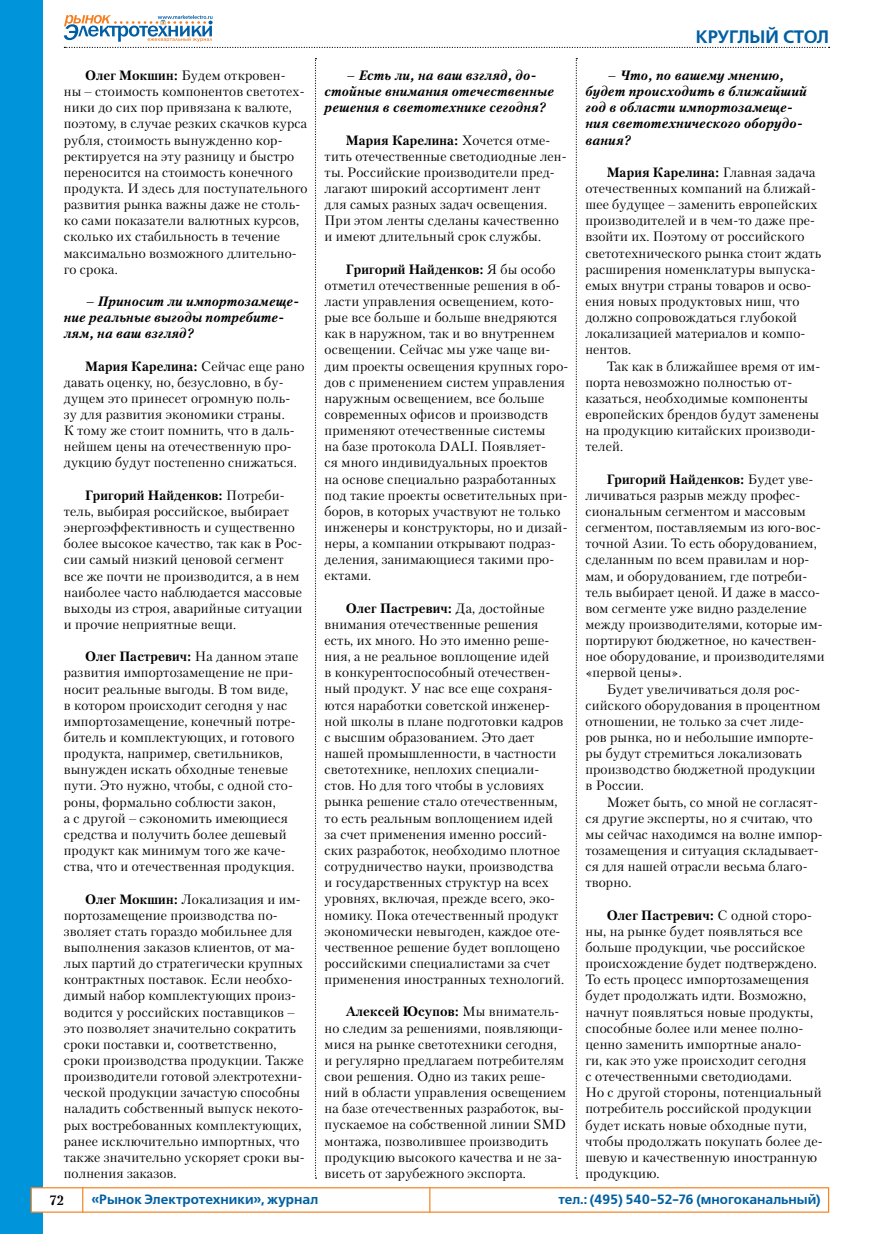
<style>
.page{position:relative;width:893px;height:1234px;background:#fff}
.page>*{position:absolute;margin:0;border:0;box-sizing:border-box;transform-origin:0 0}
.t1{font:18px "Free Set Demi C";letter-spacing:.095em;color:#0060a2}
.t2{font:13.5px/16.2px "Petersburg C";letter-spacing:.01em;color:#000}
.t3{font:italic 700 13.5px/16.2px "Petersburg C";letter-spacing:.01em;color:#000}
.t4{font:13.5px "Free Set Demi C";color:#0060a2}
.t5{font:700 13.5px "Petersburg C";letter-spacing:.01em;color:#000}
.s1{font-weight:700}
.s2{font-weight:400}
</style>
<div class="page">
<svg style="left:576px;top:58px;width:1px;height:1120px"></svg>
<svg style="left:315px;top:58px;width:1px;height:1120px"></svg>
<div style="left:0;top:0;width:43px;height:1233px;background:#0095da"></div>
<div style="left:31px;top:1186px;width:798px;height:26px;background:#fff;border:1px solid #f58220"></div>
<svg style="left:82px;top:1186px;width:1px;height:25px"></svg>
<svg style="left:429px;top:1186px;width:1px;height:26px"></svg>
<svg style="left:64px;top:15px;width:766px;height:33px"></svg>
<p class="t2" style="left:64px;top:67px;width:245px;text-indent:21px"><span class="s1">Олег Мокшин:</span> Будем откровен-<br>ны – стоимость компонентов светотех&shy;ники до сих пор привязана к валюте, поэтому, в случае резких скачков курса рубля, стоимость вынужденно кор&shy;ректируется на эту разницу и быстро переносится на стоимость конечного продукта. И здесь для поступательного развития рынка важны даже не столь&shy;ко сами показатели валютных курсов, сколько их стабильность в течение максимально возможного длительно&shy;го срока.</p>
<p class="t3" style="left:64px;top:293px;width:237px;text-indent:21px">– Приносит ли импортозамеще&shy;ние реальные выгоды потребите&shy;лям, на ваш взгляд?</p>
<p class="t2" style="left:64px;top:357px;width:242px;text-indent:21px"><span class="s1">Мария Карелина:</span> Сейчас еще рано давать оценку, но, безусловно, в бу&shy;дущем это принесет огромную поль&shy;зу для развития экономики страны.<br>К тому же стоит помнить, что в даль&shy;нейшем цены на отечественную про&shy;дукцию будут постепенно снижаться.</p>
<p class="t2" style="left:64px;top:486px;width:240px;text-indent:21px"><span class="s1">Григорий Найденков:</span> Потреби&shy;тель, выбирая российское, выбирает энергоэффективность и существенно более высокое качество, так как в Рос&shy;сии самый низкий ценовой сегмент все же почти не производится, а в нем наиболее часто наблюдается массовые выходы из строя, аварийные ситуации и прочие неприятные вещи.</p>
<p class="t2" style="left:64px;top:648px;width:236px;text-indent:21px"><span class="s1">Олег Пастревич:</span> На данном этапе развития импортозамещение не при&shy;носит реальные выгоды. В том виде, в котором происходит сегодня у нас импортозамещение, конечный потре&shy;битель и комплектующих, и готового продукта, например, светильников, вынужден искать обходные теневые пути. Это нужно, чтобы, с одной сто&shy;роны, формально соблюсти закон,<br>а с другой – сэкономить имеющиеся средства и получить более дешевый продукт как минимум того же каче&shy;ства, что и отечественная продукция.</p>
<p class="t2" style="left:64px;top:890px;width:242px;text-indent:21px"><span class="s1">Олег Мокшин:</span> Локализация и им&shy;портозамещение производства по&shy;зволяет стать гораздо мобильнее для выполнения заказов клиентов, от ма&shy;лых партий до стратегически крупных контрактных поставок. Если необхо&shy;димый набор комплектующих произ&shy;водится у российских поставщиков – это позволяет значительно сократить сроки поставки и, соответственно, сроки производства продукции. Также производители готовой электротехни&shy;ческой продукции зачастую способны наладить собственный выпуск некото&shy;рых востребованных комплектующих, ранее исключительно импортных, что также значительно ускоряет сроки вы&shy;полнения заказов.</p>
<p class="t3" style="left:325px;top:67px;width:231px;text-indent:21px">– Есть ли, на ваш взгляд, до&shy;стойные внимания отечественные решения в светотехнике сегодня?</p>
<p class="t2" style="left:325px;top:131px;width:244px;text-indent:21px"><span class="s1">Мария Карелина:</span> Хочется отме&shy;тить отечественные светодиодные лен&shy;ты. Российские производители пред&shy;лагают широкий ассортимент лент<br>для самых разных задач освещения.<br>При этом ленты сделаны качественно и имеют длительный срок службы.</p>
<p class="t2" style="left:325px;top:261px;width:245px;text-indent:21px"><span class="s1">Григорий Найденков:</span> Я бы особо отметил отечественные решения в об&shy;ласти управления освещением, кото&shy;рые все больше и больше внедряются как в наружном, так и во внутреннем освещении. Сейчас мы уже чаще ви&shy;дим проекты освещения крупных горо&shy;дов с применением систем управления наружным освещением, все больше современных офисов и производств применяют отечественные системы<br>на базе протокола DALI. Появляет-<br>ся много индивидуальных проектов<br>на основе специально разработанных под такие проекты осветительных при&shy;боров, в которых участвуют не только инженеры и конструкторы, но и дизай&shy;неры, а компании открывают подраз&shy;деления, занимающиеся такими про&shy;ектами.</p>
<p class="t2" style="left:325px;top:599px;width:241px;text-indent:21px"><span class="s1">Олег Пастревич:</span> Да, достойные внимания отечественные решения есть, их много. Но это именно реше&shy;ния, а не реальное воплощение идей<br>в конкурентоспособный отечествен&shy;ный продукт. У нас все еще сохраня&shy;ются наработки советской инженер&shy;ной школы в плане подготовки кадров с высшим образованием. Это дает нашей промышленности, в частности светотехнике, неплохих специали&shy;стов. Но для того чтобы в условиях рынка решение стало отечественным, то есть реальным воплощением идей за счет применения именно россий&shy;ских разработок, необходимо плотное сотрудничество науки, производства и государственных структур на всех уровнях, включая, прежде всего, эко&shy;номику. Пока отечественный продукт экономически невыгоден, каждое оте&shy;чественное решение будет воплощено российскими специалистами за счет применения иностранных технологий.</p>
<p class="t2" style="left:325px;top:1003px;width:243px;text-indent:21px"><span class="s1">Алексей Юсупов:</span> Мы вниматель&shy;но следим за решениями, появляющи&shy;мися на рынке светотехники сегодня, и регулярно предлагаем потребителям свои решения. Одно из таких реше&shy;ний в области управления освещением на базе отечественных разработок, вы&shy;пускаемое на собственной линии SMD монтажа, позволившее производить продукцию высокого качества и не за&shy;висеть от зарубежного экспорта.</p>
<h1 class="t1" style="left:696px;top:26px;width:133px">круглый стол</h1>
<p class="t3" style="left:585px;top:67px;width:223px;text-indent:21px">– Что, по вашему мнению, будет происходить в ближайший год в области импортозамеще&shy;ния светотехнического оборудо&shy;вания?</p>
<p class="t2" style="left:585px;top:164px;width:238px;text-indent:21px"><span class="s1">Мария Карелина:</span> Главная задача отечественных компаний на ближай&shy;шее будущее – заменить европейских производителей и в чем‑то даже пре&shy;взойти их. Поэтому от российского светотехнического рынка стоит ждать расширения номенклатуры выпуска&shy;емых внутри страны товаров и осво&shy;ения новых продуктовых ниш, что должно сопровождаться глубокой локализацией материалов и компо&shy;нентов.</p>
<p class="t2" style="left:585px;top:357px;width:236px;text-indent:21px">Так как в ближайшее время от им&shy;порта невозможно полностью от&shy;казаться, необходимые компоненты европейских брендов будут заменены на продукцию китайских производи&shy;телей.</p>
<p class="t5" style="left:607px;top:471px;width:208px">Григорий Найденков: <span class="s2">Будет уве-</span></p>
<p class="t2" style="left:585px;top:486px;width:216px">личиваться разрыв между профес-</p>
<p class="t2" style="left:585px;top:503px;width:222px">сиональным сегментом и массовым</p>
<p class="t2" style="left:585px;top:519px;width:237px">сегментом, поставляемым из юго-вос-</p>
<p class="t2" style="left:585px;top:535px;width:233px">точной Азии. То есть оборудованием,</p>
<p class="t2" style="left:585px;top:551px;width:225px">сделанным по всем правилам и нор-</p>
<p class="t2" style="left:585px;top:567px;width:224px">мам, и оборудованием, где потреби-</p>
<p class="t2" style="left:585px;top:583px;width:236px">тель выбирает ценой. И даже в массо-</p>
<p class="t2" style="left:585px;top:599px;width:223px">вом сегменте уже видно разделение</p>
<p class="t2" style="left:585px;top:615px;width:239px">между производителями, которые им-</p>
<p class="t2" style="left:585px;top:632px;width:233px">портируют бюджетное, но качествен-</p>
<p class="t2" style="left:585px;top:648px;width:241px">ное оборудование, и производителями</p>
<p class="t2" style="left:585px;top:664px;width:98px">«первой цены».</p>
<p class="t2" style="left:607px;top:680px;width:195px">Будет увеличиваться доля рос-</p>
<p class="t2" style="left:585px;top:696px;width:237px">сийского оборудования в процентном</p>
<p class="t2" style="left:585px;top:712px;width:220px">отношении, не только за счет лиде-</p>
<p class="t2" style="left:585px;top:728px;width:230px">ров рынка, но и небольшие импорте-</p>
<p class="t2" style="left:585px;top:745px;width:218px">ры будут стремиться локализовать</p>
<p class="t2" style="left:585px;top:761px;width:231px">производство бюджетной продукции</p>
<p class="t2" style="left:585px;top:777px;width:60px">в России.</p>
<p class="t2" style="left:607px;top:793px;width:213px">Может быть, со мной не согласят-</p>
<p class="t2" style="left:585px;top:809px;width:229px">ся другие эксперты, но я считаю, что</p>
<p class="t2" style="left:585px;top:825px;width:239px">мы сейчас находимся на волне импор-</p>
<p class="t2" style="left:585px;top:841px;width:235px">тозамещения и ситуация складывает-</p>
<p class="t2" style="left:585px;top:857px;width:224px">ся для нашей отрасли весьма благо-</p>
<p class="t2" style="left:585px;top:874px;width:48px">творно.</p>
<p class="t2" style="left:585px;top:906px;width:239px;text-indent:21px"><span class="s1">Олег Пастревич:</span> С одной сторо&shy;ны, на рынке будет появляться все больше продукции, чье российское происхождение будет подтверждено.<br>То есть процесс импортозамещения будет продолжать идти. Возможно, начнут появляться новые продукты, способные более или менее полно&shy;ценно заменить импортные анало-<br>ги, как это уже происходит сегодня<br>с отечественными светодиодами.<br>Но с другой стороны, потенциальный потребитель российской продукции будет искать новые обходные пути, чтобы продолжать покупать более де&shy;шевую и качественную иностранную продукцию.</p>
<p class="t5" style="left:50px;top:1191px;width:16px">72</p>
<p class="t4" style="left:92px;top:1191px;width:228px">«Рынок Электротехники», журнал</p>
<p class="t4" style="left:558px;top:1191px;width:264px">тел.: (495) 540-52-76 (многоканальный)</p>
</div>
